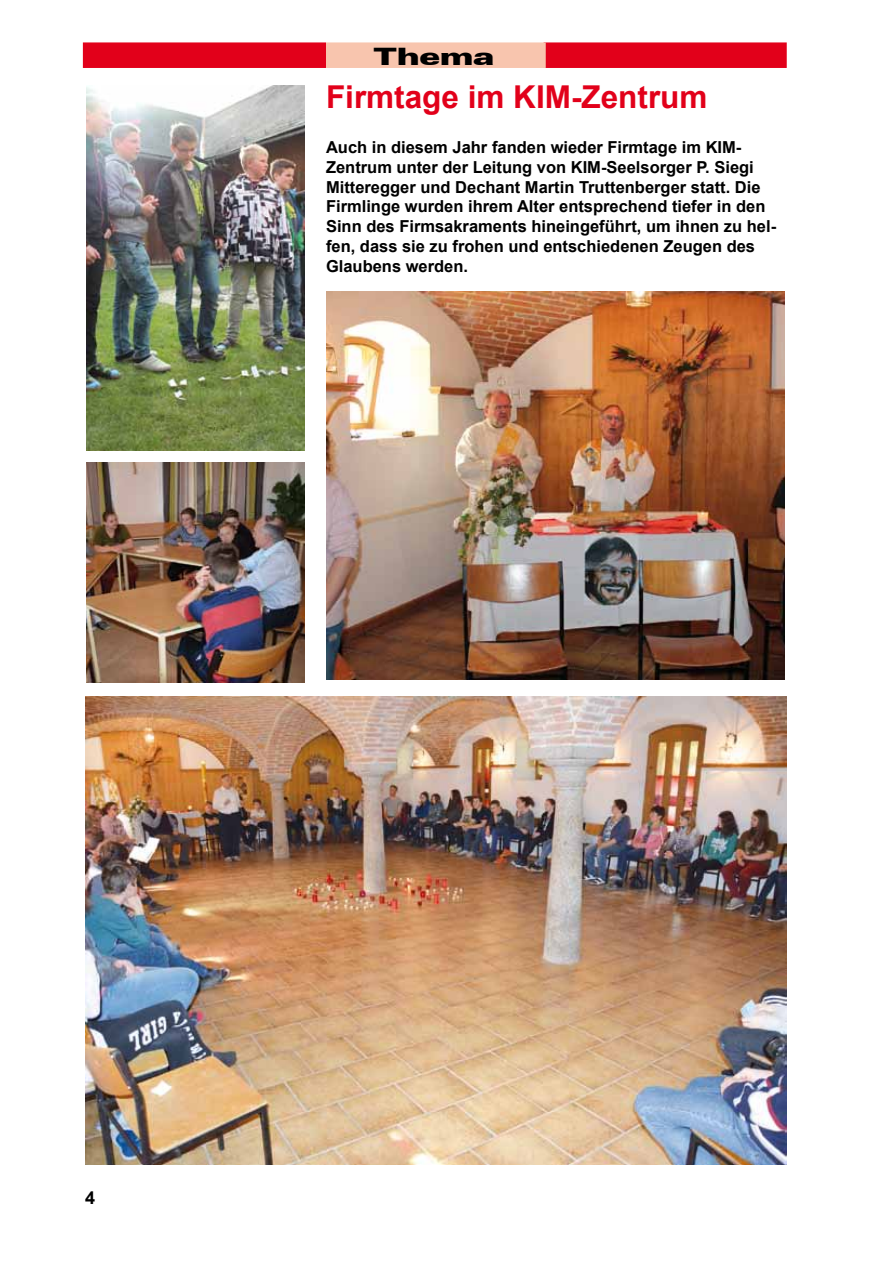
<style>
.page{position:relative;width:893px;height:1263px;background:#fff}
.page>*{position:absolute;margin:0;border:0;box-sizing:border-box;transform-origin:0 0}
.t1{font:700 31.5px "Arial";color:#e2001a}
.t2{font:900 expanded 24px "Zurich BT";color:#000;scale:1.2 1}
.t3{font:700 18px "Arial";color:#000}
.t4{font:700 16.5px/19.8px "Arial";color:#000}
</style>
<div class="page">
<div style="left:83px;top:42px;width:243px;height:26px;background:#e2001a;border:2px solid #e2001a"></div>
<div style="left:544px;top:42px;width:243px;height:26px;background:#e2001a;border:2px solid #e2001a"></div>
<div style="left:326px;top:42px;width:220px;height:26px;background:#f8c5ae;border:2px solid #f8c5ae"></div>
<img style="left:85px;top:696px;width:702px;height:468px">
<img style="left:86px;top:462px;width:219px;height:220px">
<img style="left:86px;top:85px;width:219px;height:366px">
<img style="left:326px;top:292px;width:459px;height:387px">
<h2 class="t2" style="left:373px;top:42px;width:102px">Thema</h2>
<h1 class="t1" style="left:326px;top:76px;width:383px">Firmtage im KIM-Zentrum</h1>
<p class="t4" style="left:326px;top:138px;width:452px">Auch in diesem Jahr fanden wieder Firmtage im KIM-Zentrum unter der Leitung von KIM-Seelsorger P. Siegi Mitteregger und Dechant Martin Truttenberger statt. Die Firmlinge wurden ihrem Alter entsprechend tiefer in den Sinn des Firmsakraments hineingeführt, um ihnen zu hel&shy;fen, dass sie zu frohen und entschiedenen Zeugen des Glaubens werden.</p>
<p class="t3" style="left:85px;top:1185px;width:12px">4</p>
</div>
